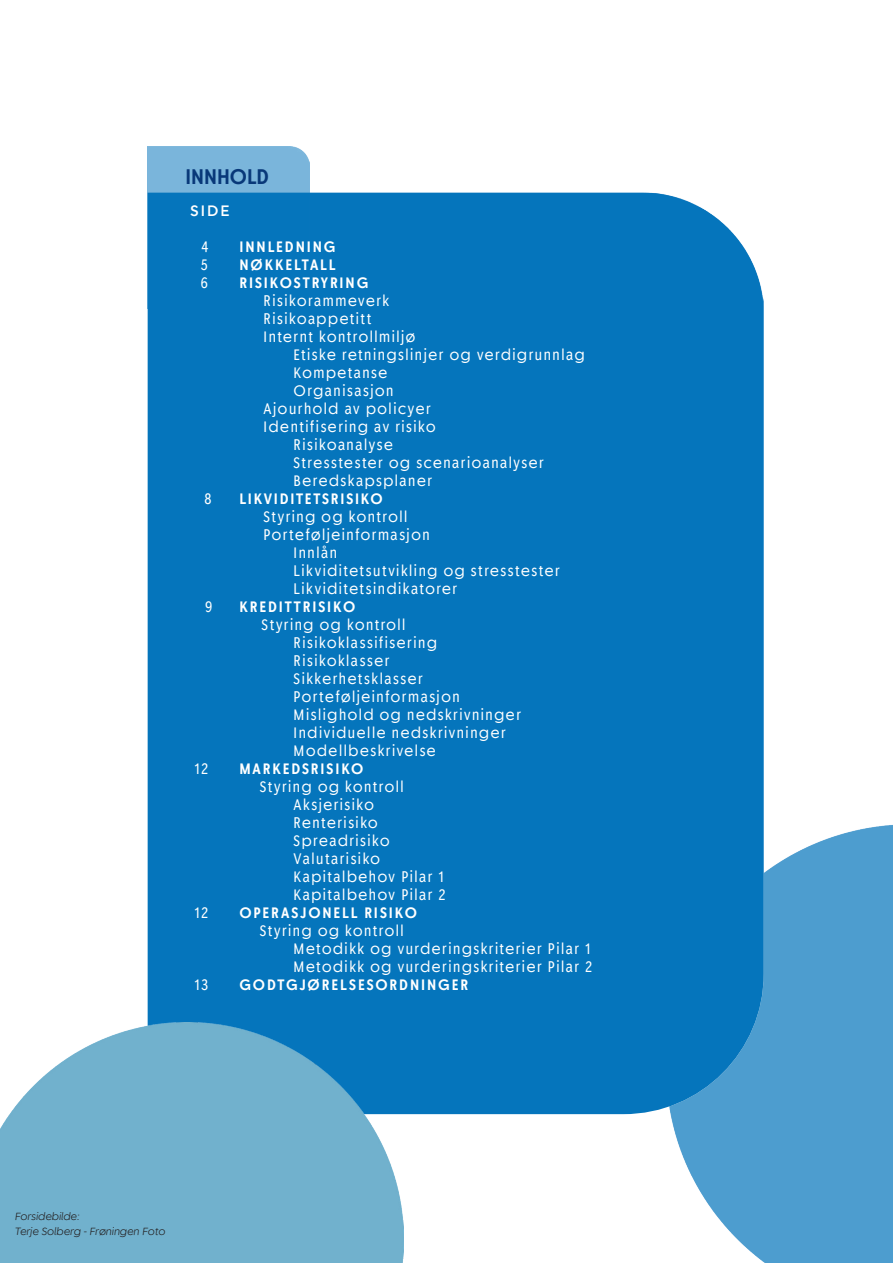
<style>
.page{position:relative;width:893px;height:1263px;background:#fff}
.page>*{position:absolute;margin:0;border:0;box-sizing:border-box;transform-origin:0 0}
.t1{font:500 21px "Spare Bank 1 Title";color:#083879}
.t2{font:15px/18px "Spare Bank 1 Title";letter-spacing:.105em;color:#fff}
.t3{font:500 15px "Spare Bank 1 Title";letter-spacing:.125em;color:#fff}
.t4{font:500 15px "Spare Bank 1";color:#fff}
.t5{font:italic 300 10.5px/15px "Spare Bank 1";color:#231f20}
</style>
<div class="page">
<img style="left:670px;top:825px;width:223px;height:438px">
<div style="left:148px;top:193px;width:616px;height:921px;background:#0575bc"></div>
<img style="left:148px;top:147px;width:162px;height:162px">
<img style="left:0;top:1022px;width:404px;height:241px">
<h1 class="t1" style="left:185px;top:163px;width:85px">INNHOLD</h1>
<p class="t4" style="left:190px;top:201px;width:41px">SIDE</p>
<p class="t2" style="left:201px;top:237px;width:8px">4</p>
<p class="t3" style="left:239px;top:237px;width:98px">INNLEDNING</p>
<p class="t2" style="left:201px;top:255px;width:8px">5</p>
<p class="t3" style="left:239px;top:255px;width:98px">NØKKELTALL</p>
<p class="t2" style="left:201px;top:273px;width:9px">6</p>
<p class="t3" style="left:239px;top:273px;width:130px">RISIKOSTRYRING</p>
<p class="t2" style="left:263px;top:291px;width:127px">Risikorammeverk</p>
<p class="t2" style="left:263px;top:309px;width:109px">Risikoappetitt</p>
<p class="t2" style="left:263px;top:327px;width:153px">Internt kontrollmiljø</p>
<p class="t2" style="left:293px;top:345px;width:293px">Etiske retningslinjer og verdigrunnlag</p>
<p class="t2" style="left:293px;top:363px;width:95px">Kompetanse</p>
<p class="t2" style="left:293px;top:381px;width:101px">Organisasjon</p>
<p class="t2" style="left:263px;top:399px;width:169px">Ajourhold av policyer</p>
<p class="t2" style="left:263px;top:417px;width:174px">Identifisering av risiko</p>
<p class="t2" style="left:293px;top:435px;width:101px">Risikoanalyse</p>
<p class="t2" style="left:293px;top:453px;width:252px">Stresstester og scenarioanalyser</p>
<p class="t2" style="left:293px;top:471px;width:140px">Beredskapsplaner</p>
<p class="t2" style="left:204px;top:489px;width:9px">8</p>
<p class="t3" style="left:239px;top:489px;width:145px">LIKVIDITETSRISIKO</p>
<p class="t2" style="left:263px;top:507px;width:145px">Styring og kontroll</p>
<p class="t2" style="left:263px;top:525px;width:168px">Porteføljeinformasjon</p>
<p class="t2" style="left:293px;top:543px;width:45px">Innlån</p>
<p class="t2" style="left:293px;top:561px;width:268px">Likviditetsutvikling og stresstester</p>
<p class="t2" style="left:293px;top:579px;width:165px">Likviditetsindikatorer</p>
<p class="t2" style="left:205px;top:597px;width:9px">9</p>
<p class="t3" style="left:239px;top:597px;width:117px">KREDITTRISIKO</p>
<p class="t2" style="left:293px;top:615px;width:229px;text-indent:-32px">Styring og kontroll<br>Risikoklassifisering<br>Risikoklasser<br>Sikkerhetsklasser<br>Porteføljeinformasjon<br>Mislighold og nedskrivninger<br>Individuelle nedskrivninger<br>Modellbeskrivelse</p>
<p class="t2" style="left:195px;top:759px;width:15px">12</p>
<p class="t3" style="left:239px;top:759px;width:126px">MARKEDSRISIKO</p>
<p class="t2" style="left:293px;top:777px;width:153px;text-indent:-34px">Styring og kontroll<br>Aksjerisiko<br>Renterisiko<br>Spreadrisiko<br>Valutarisiko<br>Kapitalbehov Pilar 1<br>Kapitalbehov Pilar 2</p>
<p class="t2" style="left:195px;top:903px;width:15px">12</p>
<p class="t3" style="left:239px;top:903px;width:179px">OPERASJONELL RISIKO</p>
<p class="t2" style="left:293px;top:921px;width:300px;text-indent:-34px">Styring og kontroll<br>Metodikk og vurderingskriterier Pilar 1<br>Metodikk og vurderingskriterier Pilar 2</p>
<p class="t2" style="left:195px;top:975px;width:15px">13</p>
<p class="t3" style="left:239px;top:975px;width:230px">GODTGJØRELSESORDNINGER</p>
<p class="t5" style="left:15px;top:1209px;width:152px">Forsidebilde:<br>Terje Solberg - Frøningen Foto</p>
</div>
